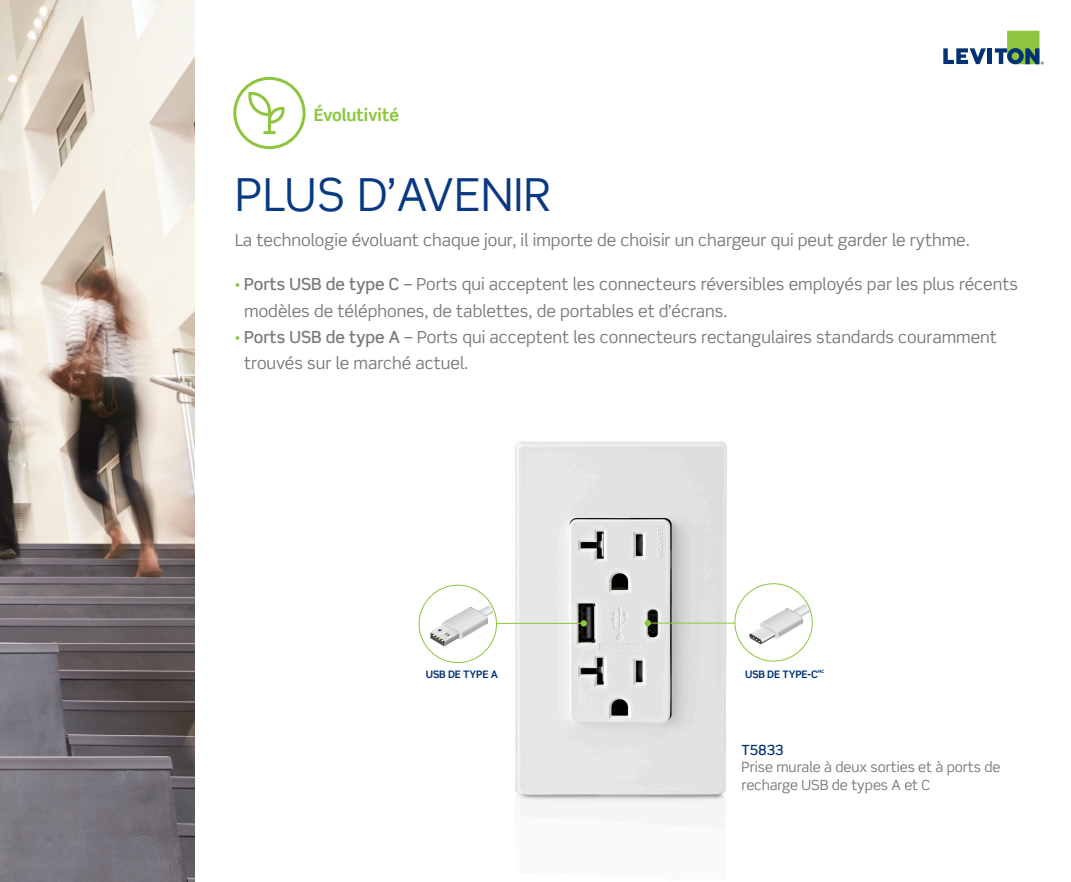
<style>
.page{position:relative;width:1071px;height:882px;background:#fff}
.page>*{position:absolute;margin:0;border:0;box-sizing:border-box;transform-origin:0 0}
.t1{font:45.5px "Scene Std";letter-spacing:.015em;color:#083981}
.t2{font:700 16.97px "Scene Std";letter-spacing:-.01em;color:#8bc63e}
.t3{font:16.62px/26.2px "Scene Std";color:#76787b}
.t4{font:14px/17.5px "Scene Std";letter-spacing:-.005em;color:#76787b}
.t5{font:500 14px "Scene Std";letter-spacing:-.005em;color:#013374}
.t6{font:700 10.33px "Scene Std";letter-spacing:-.01em;color:#013374}
.t7{font:700 4.38px "Scene Std";color:#013374}
.s1{font-size:10.5px;color:#8bc63e}
.s2{font-weight:500}
</style>
<div class="page">
<svg style="left:943px;top:48px;width:42px;height:16px"></svg>
<hr style="left:987px;top:48px;width:4px;height:16px;background:#013374">
<svg style="left:994px;top:31px;width:49px;height:34px"></svg>
<img style="left:444px;top:441px;width:354px;height:374px">
<img style="left:0;top:0;width:194px;height:881px">
<svg style="left:233px;top:77px;width:72px;height:72px"></svg>
<svg style="left:430px;top:605px;width:63px;height:41px"></svg>
<div style="left:418px;top:584px;width:79px;height:78px;border:1px solid #8bc63e;border-radius:50%"></div>
<hr style="left:496px;top:622px;width:88px;height:1px;background:#8bc63e">
<svg style="left:580px;top:620px;width:6px;height:6px"></svg>
<svg style="left:749px;top:604px;width:61px;height:40px"></svg>
<div style="left:734px;top:583px;width:78px;height:78px;border:1px solid #8bc63e;border-radius:50%"></div>
<hr style="left:647px;top:622px;width:88px;height:1px;background:#8bc63e">
<svg style="left:644px;top:619px;width:6px;height:7px"></svg>
<p class="t2" style="left:313px;top:104px;width:87px">Évolutivité</p>
<p class="t1" style="left:235px;top:166px;width:318px">PLUS D’AVENIR</p>
<p class="t3" style="left:235px;top:227px;width:736px">La technologie évoluant chaque jour, il importe de choisir un chargeur qui peut garder le rythme.</p>
<p class="t3" style="left:244px;top:271px;width:775px;text-indent:-9px"><span class="s1">•</span> <span class="s2">Ports USB de type C</span> – Ports qui acceptent les connecteurs réversibles employés par les plus récents modèles de téléphones, de tablettes, de portables et d’écrans.</p>
<p class="t3" style="left:244px;top:323px;width:754px;text-indent:-9px"><span class="s1">•</span> <span class="s2">Ports USB de type A</span> – Ports qui acceptent les connecteurs rectangulaires standards couramment trouvés sur le marché actuel.</p>
<p class="t6" style="left:426px;top:668px;width:74px">USB DE TYPE A</p>
<p class="t6" style="left:745px;top:667px;width:74px">USB DE TYPE-C</p>
<p class="t7" style="left:817px;top:668px;width:8px">MC</p>
<p class="t6" style="left:403px;top:667px;width:74px">USB DE TYPE A</p>
<p class="t6" style="left:767px;top:668px;width:74px">USB DE TYPE-C</p>
<p class="t5" style="left:741px;top:740px;width:44px">T5833</p>
<p class="t4" style="left:741px;top:758px;width:260px">Prise murale à deux sorties et à ports de recharge USB de types A et C</p>
</div>
